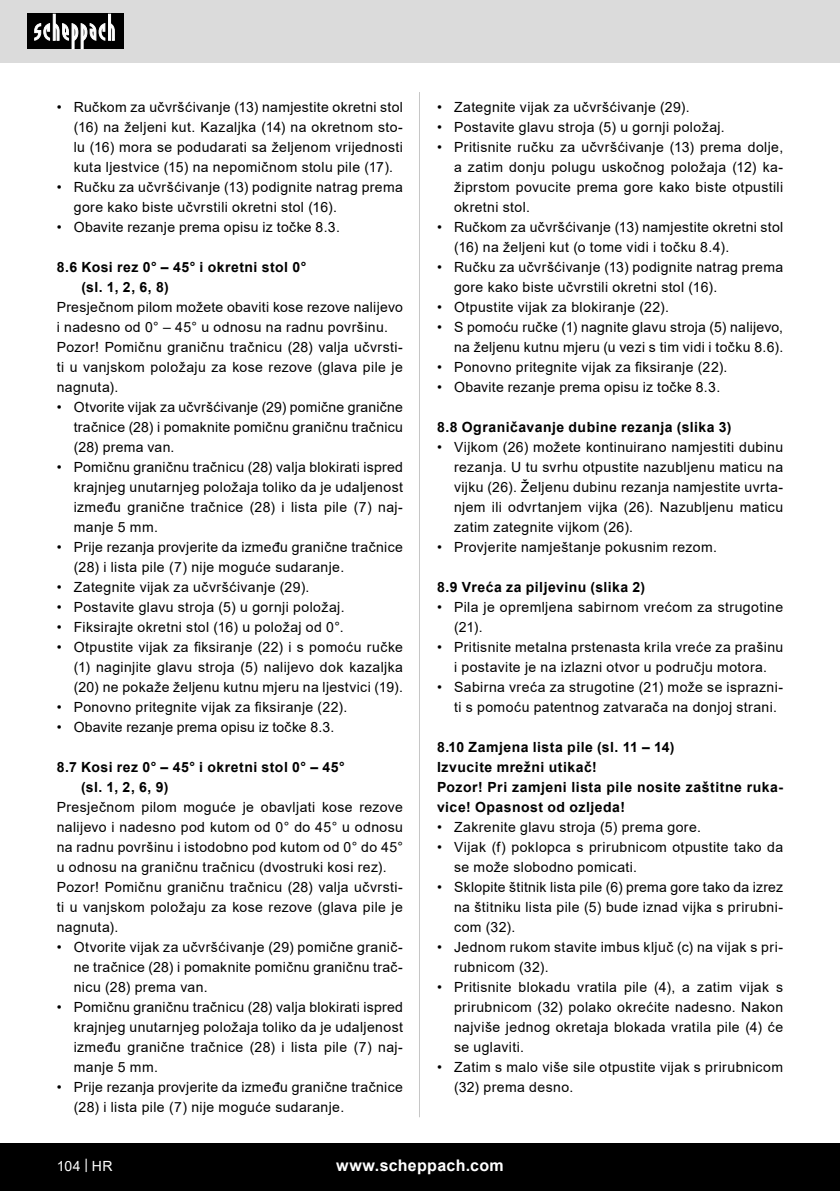
<style>
.page{position:relative;width:840px;height:1191px;background:#fff}
.page>*{position:absolute;margin:0;border:0;box-sizing:border-box;transform-origin:0 0}
.t1{font:700 16px "Arial";letter-spacing:.02em;color:#fff}
.t2{font:14px/20px "Arial";letter-spacing:.03em;color:#000;text-align:justify}
.t3{font:700 14px/20px "Arial";letter-spacing:.035em;color:#000}
.t4{font:14px "Arial";letter-spacing:.01em;color:#000}
.t5{font:14px "Arial";color:#fff}
</style>
<div class="page">
<div style="left:0;top:0;width:839px;height:63px;background:#dbdbdb"></div>
<div style="left:0;top:1143px;width:839px;height:48px;background:#000"></div>
<div style="left:27px;top:14px;width:96px;height:35px;background:#000"></div>
<svg style="left:34px;top:14px;width:81px;height:35px"></svg>
<hr style="left:419px;top:92px;width:1px;height:1025px;background:#c7c7c7">
<p class="t2" style="left:74px;top:97px;width:330px;text-indent:-17px">• Ručkom za učvršćivanje (13) namjestite okretni stol (16) na željeni kut. Kazaljka (14) na okretnom sto&shy;lu (16) mora se podudarati sa željenom vrijednosti kuta ljestvice (15) na nepomičnom stolu pile (17).</p>
<p class="t2" style="left:74px;top:177px;width:330px;text-indent:-17px">• Ručku za učvršćivanje (13) podignite natrag prema gore kako biste učvrstili okretni stol (16).</p>
<p class="t2" style="left:57px;top:217px;width:284px">• Obavite rezanje prema opisu iz točke 8.3.</p>
<p class="t3" style="left:81px;top:257px;width:226px;text-indent:-25px">8.6 Kosi rez 0° – 45° i okretni stol 0° (sl. 1, 2, 6, 8)</p>
<p class="t2" style="left:57px;top:297px;width:347px">Presječnom pilom možete obaviti kose rezove nalijevo i nadesno od 0° – 45° u odnosu na radnu površinu.</p>
<p class="t2" style="left:57px;top:337px;width:347px">Pozor! Pomičnu graničnu tračnicu (28) valja učvrsti&shy;ti u vanjskom položaju za kose rezove (glava pile je nagnuta).</p>
<p class="t2" style="left:74px;top:397px;width:330px;text-indent:-17px">• Otvorite vijak za učvršćivanje (29) pomične granične tračnice (28) i pomaknite pomičnu graničnu tračnicu (28) prema van.</p>
<p class="t2" style="left:74px;top:457px;width:330px;text-indent:-17px">• Pomičnu graničnu tračnicu (28) valja blokirati ispred krajnjeg unutarnjeg položaja toliko da je udaljenost između granične tračnice (28) i lista pile (7) naj&shy;manje 5 mm.</p>
<p class="t2" style="left:74px;top:537px;width:330px;text-indent:-17px">• Prije rezanja provjerite da između granične tračnice (28) i lista pile (7) nije moguće sudaranje.</p>
<p class="t2" style="left:57px;top:577px;width:254px">• Zategnite vijak za učvršćivanje (29).</p>
<p class="t2" style="left:57px;top:597px;width:289px">• Postavite glavu stroja (5) u gornji položaj.</p>
<p class="t2" style="left:57px;top:617px;width:288px">• Fiksirajte okretni stol (16) u položaj od 0°.</p>
<p class="t2" style="left:74px;top:637px;width:330px;text-indent:-17px">• Otpustite vijak za fiksiranje (22) i s pomoću ručke (1) naginjite glavu stroja (5) nalijevo dok kazaljka (20) ne pokaže željenu kutnu mjeru na ljestvici (19).</p>
<p class="t2" style="left:57px;top:697px;width:292px">• Ponovno pritegnite vijak za fiksiranje (22).</p>
<p class="t4" style="left:57px;top:717px;width:279px">• Obavite rezanje prema opisu iz točke 8.3.</p>
<p class="t3" style="left:81px;top:757px;width:265px;text-indent:-24px">8.7 Kosi rez 0° – 45° i okretni stol 0° – 45° (sl. 1, 2, 6, 9)</p>
<p class="t2" style="left:57px;top:797px;width:347px">Presječnom pilom moguće je obavljati kose rezove nalijevo i nadesno pod kutom od 0° do 45° u odnosu na radnu površinu i istodobno pod kutom od 0° do 45° u odnosu na graničnu tračnicu (dvostruki kosi rez).</p>
<p class="t2" style="left:57px;top:877px;width:347px">Pozor! Pomičnu graničnu tračnicu (28) valja učvrsti&shy;ti u vanjskom položaju za kose rezove (glava pile je nagnuta).</p>
<p class="t2" style="left:74px;top:937px;width:330px;text-indent:-17px">• Otvorite vijak za učvršćivanje (29) pomične granič&shy;ne tračnice (28) i pomaknite pomičnu graničnu trač&shy;nicu (28) prema van.</p>
<p class="t2" style="left:74px;top:997px;width:330px;text-indent:-17px">• Pomičnu graničnu tračnicu (28) valja blokirati ispred krajnjeg unutarnjeg položaja toliko da je udaljenost između granične tračnice (28) i lista pile (7) naj&shy;manje 5 mm.</p>
<p class="t2" style="left:74px;top:1077px;width:330px;text-indent:-17px">• Prije rezanja provjerite da između granične tračnice (28) i lista pile (7) nije moguće sudaranje.</p>
<p class="t2" style="left:437px;top:97px;width:254px">• Zategnite vijak za učvršćivanje (29).</p>
<p class="t2" style="left:437px;top:117px;width:289px">• Postavite glavu stroja (5) u gornji položaj.</p>
<p class="t2" style="left:454px;top:137px;width:330px;text-indent:-17px">• Pritisnite ručku za učvršćivanje (13) prema dolje, a zatim donju polugu uskočnog položaja (12) ka&shy;žiprstom povucite prema gore kako biste otpustili okretni stol.</p>
<p class="t2" style="left:454px;top:217px;width:330px;text-indent:-17px">• Ručkom za učvršćivanje (13) namjestite okretni stol (16) na željeni kut (o tome vidi i točku 8.4).</p>
<p class="t2" style="left:454px;top:257px;width:330px;text-indent:-17px">• Ručku za učvršćivanje (13) podignite natrag prema gore kako biste učvrstili okretni stol (16).</p>
<p class="t2" style="left:437px;top:297px;width:233px">• Otpustite vijak za blokiranje (22).</p>
<p class="t2" style="left:437px;top:317px;width:347px;text-align:right">• S pomoću ručke (1) nagnite glavu stroja (5) nalijevo, na željenu kutnu mjeru (u vezi s tim vidi i točku 8.6).</p>
<p class="t2" style="left:437px;top:357px;width:292px">• Ponovno pritegnite vijak za fiksiranje (22).</p>
<p class="t2" style="left:437px;top:377px;width:284px">• Obavite rezanje prema opisu iz točke 8.3.</p>
<p class="t3" style="left:437px;top:417px;width:296px">8.8 Ograničavanje dubine rezanja (slika 3)</p>
<p class="t2" style="left:454px;top:437px;width:330px;text-indent:-17px">• Vijkom (26) možete kontinuirano namjestiti dubinu rezanja. U tu svrhu otpustite nazubljenu maticu na vijku (26). Željenu dubinu rezanja namjestite uvrta&shy;njem ili odvrtanjem vijka (26). Nazubljenu maticu zatim zategnite vijkom (26).</p>
<p class="t2" style="left:437px;top:537px;width:281px">• Provjerite namještanje pokusnim rezom.</p>
<p class="t3" style="left:437px;top:577px;width:209px">8.9 Vreća za piljevinu (slika 2)</p>
<p class="t2" style="left:454px;top:597px;width:330px;text-indent:-17px">• Pila je opremljena sabirnom vrećom za strugotine (21).</p>
<p class="t2" style="left:437px;top:637px;width:347px;text-align:center">• Pritisnite metalna prstenasta krila vreće za prašinu i postavite je na izlazni otvor u području motora.</p>
<p class="t2" style="left:454px;top:677px;width:330px;text-indent:-17px">• Sabirna vreća za strugotine (21) može se isprazni&shy;ti s pomoću patentnog zatvarača na donjoj strani.</p>
<p class="t3" style="left:437px;top:737px;width:239px">8.10 Zamjena lista pile (sl. 11 – 14)</p>
<p class="t3" style="left:437px;top:757px;width:161px">Izvucite mrežni utikač!</p>
<p class="t3" style="left:437px;top:777px;width:347px">Pozor! Pri zamjeni lista pile nosite zaštitne ruka&shy;vice! Opasnost od ozljeda!</p>
<p class="t2" style="left:437px;top:817px;width:265px">• Zakrenite glavu stroja (5) prema gore.</p>
<p class="t2" style="left:454px;top:837px;width:330px;text-indent:-17px">• Vijak (f) poklopca s prirubnicom otpustite tako da se može slobodno pomicati.</p>
<p class="t2" style="left:454px;top:877px;width:330px;text-indent:-17px">• Sklopite štitnik lista pile (6) prema gore tako da izrez na štitniku lista pile (5) bude iznad vijka s prirubni&shy;com (32).</p>
<p class="t2" style="left:454px;top:937px;width:330px;text-indent:-17px">• Jednom rukom stavite imbus ključ (c) na vijak s pri&shy;rubnicom (32).</p>
<p class="t2" style="left:454px;top:977px;width:330px;text-indent:-17px">• Pritisnite blokadu vratila pile (4), a zatim vijak s prirubnicom (32) polako okrećite nadesno. Nakon najviše jednog okretaja blokada vratila pile (4) će se uglaviti.</p>
<p class="t2" style="left:454px;top:1057px;width:330px;text-indent:-17px">• Zatim s malo više sile otpustite vijak s prirubnicom (32) prema desno.</p>
<p class="t5" style="left:57px;top:1156px;width:57px">104 | HR</p>
<p class="t1" style="left:336px;top:1154px;width:169px">www.scheppach.com</p>
</div>
